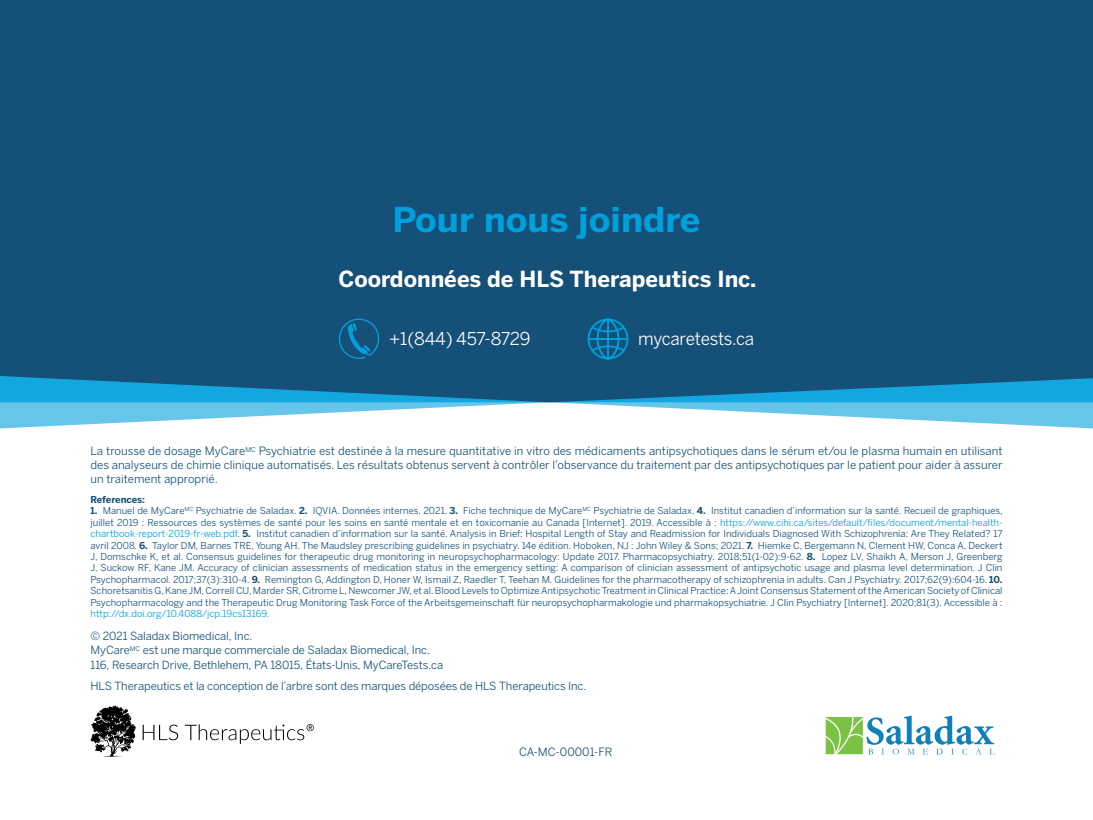
<style>
.page{position:relative;width:1093px;height:820px;background:#fff}
.page>*{position:absolute;margin:0;border:0;box-sizing:border-box;transform-origin:0 0}
.t1{font:700 34px "Benton Sans";color:#00a0dd;scale:1.05 1}
.t2{font:700 22px "Benton Sans";color:#fff}
.t3{font:17.6px "Benton Sans";letter-spacing:-.02em;color:#fff}
.t4{font:11.4px/13.7px "Benton Sans";color:#145078;text-align:justify}
.t5{font:11.2px/14.4px "Benton Sans";letter-spacing:-.01em;color:#145078}
.t6{font:9.52px/11.4px "Benton Sans";color:#145078;text-align:justify}
.t7{font:9.52px "Benton Sans";color:#00a0dd}
.t8{font:700 9.52px "Benton Sans";letter-spacing:-.01em;color:#145078}
.s1{font-weight:700}
.s2{color:#00a0dd}
</style>
<div class="page">
<svg style="left:0;top:402px;width:1093px;height:26px"></svg>
<div style="left:0;top:0;width:1093px;height:402px;background:#145078"></div>
<svg style="left:91px;top:705px;width:45px;height:51px"></svg>
<svg style="left:143px;top:724px;width:35px;height:16px"></svg>
<svg style="left:185px;top:724px;width:129px;height:19px"></svg>
<svg style="left:826px;top:715px;width:168px;height:39px"></svg>
<svg style="left:339px;top:318px;width:40px;height:41px"></svg>
<svg style="left:587px;top:317px;width:42px;height:43px"></svg>
<h1 class="t1" style="left:392px;top:199px;width:295px">Pour nous joindre</h1>
<h2 class="t2" style="left:338px;top:265px;width:419px">Coordonnées de HLS Therapeutics Inc.</h2>
<h3 class="t3" style="left:389px;top:327px;width:143px">+1(844) 457-8729</h3>
<h3 class="t3" style="left:638px;top:327px;width:118px">mycaretests.ca</h3>
<p class="t4" style="left:91px;top:444px;width:913px">La trousse de dosage MyCare<sup>MC</sup> Psychiatrie est destinée à la mesure quantitative in vitro des médicaments antipsychotiques dans le sérum et/ou le plasma humain en utilisant des analyseurs de chimie clinique automatisés. Les résultats obtenus servent à contrôler l’observance du traitement par des antipsychotiques par le patient pour aider à assurer un traitement approprié.</p>
<p class="t8" style="left:91px;top:493px;width:56px">References:</p>
<p class="t6" style="left:91px;top:505px;width:914px"><span class="s1">1.</span> Manuel de MyCare<sup>MC</sup> Psychiatrie de Saladax. <span class="s1">2.</span> IQVIA. Données internes. 2021. <span class="s1">3.</span> Fiche technique de MyCare<sup>MC</sup> Psychiatrie de Saladax. <span class="s1">4.</span> Institut canadien d’information sur la santé. Recueil de graphiques, juillet 2019 : Ressources des systèmes de santé pour les soins en santé mentale et en toxicomanie au Canada [Internet]. 2019. Accessible à : <span class="s2">https://www.cihi.ca/sites/default/files/document/mental-health&shy;chartbook-report-2019-fr-web.pdf</span>. <span class="s1">5.</span> Institut canadien d’information sur la santé. Analysis in Brief: Hospital Length of Stay and Readmission for Individuals Diagnosed With Schizophrenia: Are They Related? 17 avril 2008. <span class="s1">6.</span> Taylor DM, Barnes TRE, Young AH. The Maudsley prescribing guidelines in psychiatry. 14e édition. Hoboken, NJ : John Wiley &amp; Sons; 2021. <span class="s1">7.</span> Hiemke C, Bergemann N, Clement HW, Conca A, Deckert J, Domschke K, et al. Consensus guidelines for therapeutic drug monitoring in neuropsychopharmacology: Update 2017. Pharmacopsychiatry. 2018;51(1-02):9-62. <span class="s1">8.</span> Lopez LV, Shaikh A, Merson J, Greenberg J, Suckow RF, Kane JM. Accuracy of clinician assessments of medication status in the emergency setting: A comparison of clinician assessment of antipsychotic usage and plasma level determination. J Clin Psychopharmacol. 2017;37(3):310-4. <span class="s1">9.</span> Remington G, Addington D, Honer W, Ismail Z, Raedler T, Teehan M. Guidelines for the pharmacotherapy of schizophrenia in adults. Can J Psychiatry. 2017;62(9):604-16. <span class="s1">10.<br></span>Schoretsanitis G, Kane JM, Correll CU, Marder SR, Citrome L, Newcomer JW, et al. Blood Levels to Optimize Antipsychotic Treatment in Clinical Practice: A Joint Consensus Statement of the American Society of Clinical Psychopharmacology and the Therapeutic Drug Monitoring Task Force of the Arbeitsgemeinschaft für neuropsychopharmakologie und pharmakopsychiatrie. J Clin Psychiatry [Internet]. 2020;81(3). Accessible à :</p>
<p class="t7" style="left:91px;top:607px;width:180px">http://dx.doi.org/10.4088/jcp.19cs13169.</p>
<p class="t5" style="left:91px;top:628px;width:354px">© 2021 Saladax Biomedical, Inc.<br>MyCare<sup>MC</sup> est une marque commerciale de Saladax Biomedical, Inc.<br>116, Research Drive, Bethlehem, PA 18015, États-Unis, MyCareTests.ca</p>
<p class="t5" style="left:91px;top:678px;width:497px">HLS Therapeutics et la conception de l’arbre sont des marques déposées de HLS Therapeutics Inc.</p>
<p class="t4" style="left:519px;top:744px;width:95px">CA-MC-00001-FR</p>
</div>
